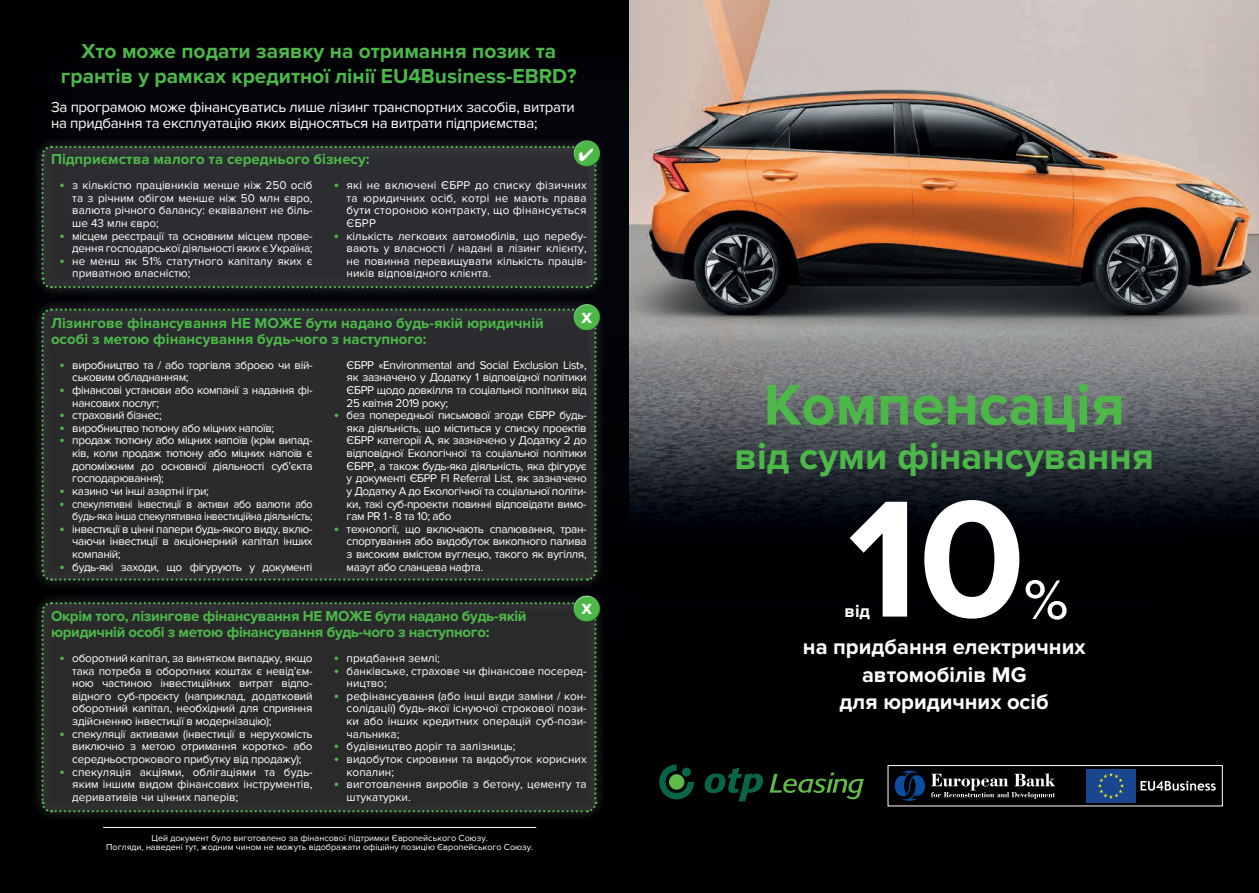
<style>
.page{position:relative;width:1259px;height:893px;background:#fff}
.page>*{position:absolute;margin:0;border:0;box-sizing:border-box;transform-origin:0 0}
.t1{font:700 172.05px "Proxima Nova";color:#fff}
.t2{font:700 59.4px "Proxima Nova";color:#4cb848}
.t3{font:700 38.4px "Proxima Nova";color:#4cb848}
.t4{font:700 21.9px/27.5px "Proxima Nova";color:#fff;text-align:center}
.t5{font:700 21px/25.5px "Proxima Nova";color:#4cb848;text-align:center}
.t6{font:700 21px "Proxima Nova";color:#fff}
.t7{font:700 18px "Proxima Nova";color:#fff}
.t8{font:700 15px/16.2px "Proxima Nova";color:#4cb848}
.t9{font:15px/16.2px "Proxima Nova";letter-spacing:-.02em;color:#fff}
.t10{font:700 15px/16.2px "Proxima Nova";letter-spacing:-.02em;color:#4cb848}
.t11{font:11.7px/12.6px "Proxima Nova";letter-spacing:-.02em;color:#fff;text-align:justify}
.t12{font:11.7px/12.6px "Proxima Nova";color:#fff}
.t13{font:11.7px/12.6px "Proxima Nova";letter-spacing:-.02em;color:#fff;text-align:right;scale:.91 1}
.t14{font:9px/9.8px "Proxima Nova";color:#fff;text-align:center}
.s1{font-weight:700;font-size:15px;color:#4cb848}
</style>
<div class="page">
<div style="left:0;top:0;width:629px;height:893px;background:#000002"></div>
<img style="left:629px;top:0;width:630px;height:893px">
<hr style="left:103px;top:827px;width:433px;height:1px;background:#fff">
<div style="left:32px;top:137px;width:574px;height:160px;background:#0b0c11"></div>
<div style="left:32px;top:299px;width:574px;height:291px;background:#0a0a0d"></div>
<div style="left:40px;top:307px;width:558px;height:275px;background:#2b2b2e"></div>
<div style="left:32px;top:593px;width:574px;height:229px;background:#08080b"></div>
<div style="left:40px;top:601px;width:558px;height:213px;background:#2a2a2b"></div>
<div style="left:573px;top:138px;width:28px;height:21px;background:#fff;opacity:.75"></div>
<div style="left:573px;top:144px;width:29px;height:24px;background:#231f20;opacity:.75"></div>
<div style="left:573px;top:302px;width:28px;height:21px;background:#fff;opacity:.75"></div>
<div style="left:573px;top:308px;width:29px;height:24px;background:#231f20;opacity:.75"></div>
<div style="left:573px;top:594px;width:28px;height:21px;background:#fff;opacity:.75"></div>
<div style="left:573px;top:600px;width:29px;height:24px;background:#231f20;opacity:.75"></div>
<svg style="left:703px;top:768px;width:60px;height:33px;background:#03271c"></svg>
<svg style="left:659px;top:764px;width:35px;height:35px"></svg>
<div style="left:669px;top:774px;width:15px;height:16px;background:#60bb46;border-radius:50%"></div>
<div style="left:682px;top:768px;width:9px;height:8px;background:#096547;border-radius:50%"></div>
<svg style="left:769px;top:772px;width:94px;height:27px;background:#172e12"></svg>
<div style="left:1086px;top:769px;width:50px;height:33px;background:#184790"></div>
<svg style="left:1098px;top:773px;width:26px;height:26px"></svg>
<svg style="left:1140px;top:781px;width:75px;height:10px"></svg>
<svg style="left:894px;top:770px;width:31px;height:32px"></svg>
<svg style="left:931px;top:773px;width:124px;height:26px;background:#3a3a3a"></svg>
<div style="left:887px;top:765px;width:335px;height:41px;border:1px solid #fff"></div>
<svg style="left:1025px;top:580px;width:41px;height:40px"></svg>
<div style="left:40px;top:145px;width:558px;height:145px;background:#2b2d31"></div>
<h3 class="t5" style="left:61px;top:39px;width:517px">Хто може подати заявку на отримання позик та грантів у рамках кредитної лінії EU4Business-EBRD?</h3>
<p class="t9" style="left:51px;top:99px;width:525px">За програмою може фінансуватись лише лізинг транспортних засобів, витрати на придбання та експлуатацію яких відносяться на витрати підприємства;</p>
<p class="t8" style="left:51px;top:152px;width:320px">Підприємства малого та середнього бізнесу:</p>
<p class="t11" style="left:72px;top:179px;width:242px;text-indent:-13px"><span class="s1">•</span> з кількістю працівників менше ніж 250 осіб та з річним обігом менше ніж 50 млн євро, валюта річного балансу: еквівалент не біль&shy;ше 43 млн євро;</p>
<p class="t11" style="left:60px;top:230px;width:254px;text-align:right"><span class="s1">•</span> місцем реєстрації та основним місцем прове&shy;дення господарської діяльності яких є Україна;</p>
<p class="t12" style="left:72px;top:255px;width:242px;text-indent:-13px"><span class="s1">•</span> не менш як 51% статутного капіталу яких є приватною власністю;</p>
<p class="t11" style="left:347px;top:179px;width:241px;text-indent:-13px"><span class="s1">•</span> які не включені ЄБРР до списку фізичних та юридичних осіб, котрі не мають права бути стороною контракту, що фінансується ЄБРР</p>
<p class="t11" style="left:347px;top:230px;width:241px;text-indent:-13px"><span class="s1">•</span> кількість легкових автомобілів, що перебу&shy;вають у власності / надані в лізинг клієнту, не повинна перевищувати кількість праців&shy;ників відповідного клієнта.</p>
<p class="t8" style="left:51px;top:315px;width:494px">Лізингове фінансування НЕ МОЖЕ бути надано будь-якій юридичній особі з метою фінансування будь-чого з наступного:</p>
<p class="t11" style="left:72px;top:359px;width:242px;text-indent:-13px"><span class="s1">•</span> виробництво та / або торгівля зброєю чи вій&shy;ськовим обладнанням;</p>
<p class="t11" style="left:72px;top:384px;width:242px;text-indent:-13px"><span class="s1">•</span> фінансові установи або компанії з надання фі&shy;нансових послуг;</p>
<p class="t11" style="left:60px;top:409px;width:104px"><span class="s1">•</span> страховий бізнес;</p>
<p class="t11" style="left:60px;top:422px;width:216px"><span class="s1">•</span> виробництво тютюну або міцних напоїв;</p>
<p class="t11" style="left:72px;top:434px;width:242px;text-indent:-13px"><span class="s1">•</span> продаж тютюну або міцних напоїв (крім випад&shy;ків, коли продаж тютюну або міцних напоїв є допоміжним до основної діяльності суб’єкта господарювання);</p>
<p class="t11" style="left:60px;top:485px;width:151px"><span class="s1">•</span> казино чи інші азартні ігри;</p>
<p class="t13" style="left:60px;top:497px;width:280px"><span class="s1">•</span> спекулятивні інвестиції в активи або валюти або будь-яка інша спекулятивна інвестиційна діяльність;</p>
<p class="t11" style="left:72px;top:523px;width:242px;text-indent:-13px"><span class="s1">•</span> інвестиції в цінні папери будь-якого виду, вклю&shy;чаючи інвестиції в акціонерний капітал інших компаній;</p>
<p class="t11" style="left:60px;top:561px;width:254px"><span class="s1">•</span> будь-які заходи, що фігурують у документі</p>
<h3 class="t6" style="left:581px;top:304px;width:12px">х</h3>
<p class="t11" style="left:347px;top:359px;width:241px">ЄБРР «Environmental and Social Exclusion List», як зазначено у Додатку 1 відповідної політики ЄБРР щодо довкілля та соціальної політики від 25 квітня 2019 року;</p>
<p class="t11" style="left:347px;top:409px;width:241px;text-indent:-13px"><span class="s1">•</span> без попередньої письмової згоди ЄБРР будь&shy;яка діяльність, що міститься у списку проектів ЄБРР категорії A, як зазначено у Додатку 2 до відповідної Екологічної та соціальної політики ЄБРР, а також будь-яка діяльність, яка фігурує у документі ЄБРР FI Referral List, як зазначено у Додатку А до Екологічної та соціальної політи&shy;ки, такі суб-проекти повинні відповідати вимо&shy;гам PR 1 - 8 та 10; або</p>
<p class="t11" style="left:347px;top:523px;width:241px;text-indent:-13px"><span class="s1">•</span> технології, що включають спалювання, тран&shy;спортування або видобуток викопного палива з високим вмістом вуглецю, такого як вугілля, мазут або сланцева нафта.</p>
<p class="t10" style="left:51px;top:608px;width:477px">Окрім того, лізингове фінансування НЕ МОЖЕ бути надано будь-якій юридичній особі з метою фінансування будь-чого з наступного:</p>
<p class="t11" style="left:72px;top:652px;width:242px;text-indent:-13px"><span class="s1">•</span> оборотний капітал, за винятком випадку, якщо така потреба в оборотних коштах є невід’єм&shy;ною частиною інвестиційних витрат відпо&shy;відного суб-проєкту (наприклад, додатковий оборотний капітал, необхідний для сприяння здійсненню інвестиції в модернізацію);</p>
<p class="t11" style="left:72px;top:728px;width:242px;text-indent:-13px"><span class="s1">•</span> спекуляції активами (інвестиції в нерухомість виключно з метою отримання коротко- або середньострокового прибутку від продажу);</p>
<p class="t11" style="left:72px;top:765px;width:242px;text-indent:-13px"><span class="s1">•</span> спекуляція акціями, облігаціями та будь&shy;яким іншим видом фінансових інструментів, деривативів чи цінних паперів;</p>
<h2 class="t2" style="left:763px;top:371px;width:363px">Компенсація</h2>
<h3 class="t3" style="left:734px;top:434px;width:421px">від суми фінансування</h3>
<h1 class="t1" style="left:847px;top:460px;width:179px">10</h1>
<h3 class="t6" style="left:581px;top:595px;width:12px">х</h3>
<h3 class="t7" style="left:844px;top:601px;width:27px">від</h3>
<h3 class="t4" style="left:803px;top:634px;width:284px">на придбання електричних автомобілів MG<br>для юридичних осіб</h3>
<p class="t12" style="left:334px;top:652px;width:108px"><span class="s1">•</span> придбання землі;</p>
<p class="t12" style="left:347px;top:664px;width:241px;text-indent:-13px"><span class="s1">•</span> банківське, страхове чи фінансове посеред&shy;ництво;</p>
<p class="t11" style="left:347px;top:690px;width:241px;text-indent:-13px"><span class="s1">•</span> рефінансування (або інші види заміни / кон&shy;солідації) будь-якої існуючої строкової пози&shy;ки або інших кредитних операцій суб-пози&shy;чальника;</p>
<p class="t12" style="left:334px;top:740px;width:183px"><span class="s1">•</span> будівництво доріг та залізниць;</p>
<p class="t12" style="left:347px;top:753px;width:241px;text-indent:-13px"><span class="s1">•</span> видобуток сировини та видобуток корисних копалин;</p>
<p class="t12" style="left:347px;top:778px;width:241px;text-indent:-13px"><span class="s1">•</span> виготовлення виробів з бетону, цементу та штукатурки.</p>
<p class="t14" style="left:106px;top:833px;width:428px">Цей документ було виготовлено за фінансової підтримки Європейського Союзу.<br>Погляди, наведені тут, жодним чином не можуть відображати офіційну позицію Європейського Союзу.</p>
</div>
